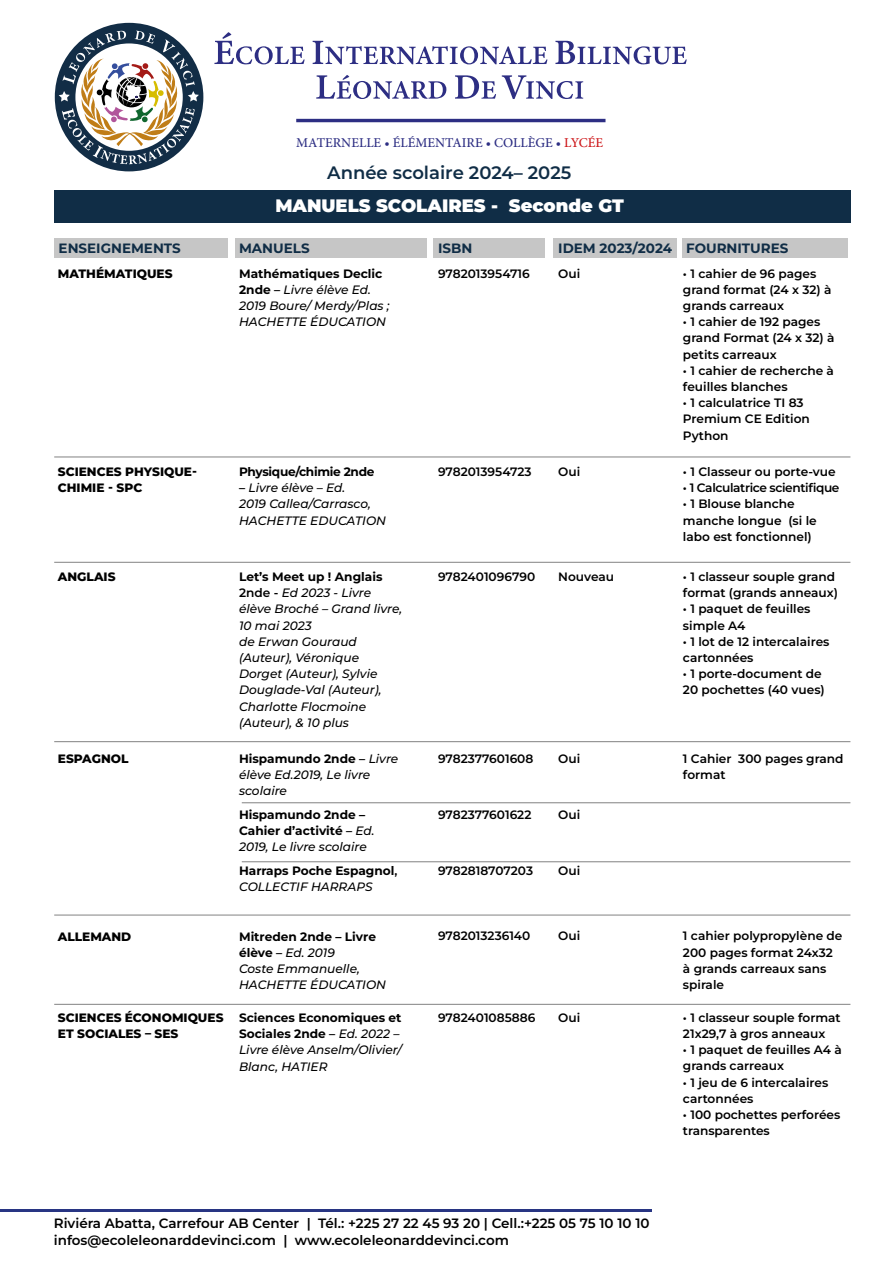
<style>
.page{position:relative;width:893px;height:1263px;background:#fff}
.page>*{position:absolute;margin:0;border:0;box-sizing:border-box;transform-origin:0 0}
.t1{font:900 18px "Montserrat";color:#fff}
.t2{font:600 18px "Montserrat";color:#102d46}
.t3{font:600 13.5px/16.2px "Montserrat";color:#000}
.t4{font:700 13.5px "Montserrat";color:#102d46}
.t5{font:500 13.5px "Minion Pro";color:#2d2e83}
.t6{font:600 12.15px/16.2px "Montserrat";color:#000}
.t7{font:italic 500 12.15px/16.2px "Montserrat";color:#000}
.t8{font:800 12.15px/16.2px "Montserrat";color:#000}
.t9{font:700 12.15px/16.2px "Montserrat";color:#000}
.t10{font:600 12.15px "Montserrat";letter-spacing:-.03em;color:#000}
.t11{font:700 12.15px "Montserrat";letter-spacing:-.025em;color:#000}
.s1{color:#cd171a}
.s2{font-weight:700;font-style:normal}
.s3{font-weight:600;font-style:normal}
.s4{font-weight:600}
.s5{font-weight:500;font-style:italic}
</style>
<div class="page">
<div style="left:54px;top:191px;width:796px;height:32px;background:#102d46"></div>
<hr style="left:0;top:1209px;width:651px;height:3px;background:#283583">
<div style="left:54px;top:238px;width:173px;height:19px;background:#c6c6c6"></div>
<div style="left:235px;top:238px;width:191px;height:19px;background:#c6c6c6"></div>
<div style="left:434px;top:238px;width:111px;height:19px;background:#c6c6c6"></div>
<div style="left:554px;top:238px;width:123px;height:19px;background:#c6c6c6"></div>
<div style="left:682px;top:238px;width:165px;height:19px;background:#c6c6c6"></div>
<svg style="left:51px;top:19px;width:156px;height:156px"></svg>
<div style="left:55px;top:23px;width:148px;height:148px;background:#122d46;border-radius:50%"></div>
<svg style="left:59px;top:31px;width:140px;height:133px"></svg>
<hr style="left:296px;top:119px;width:309px;height:3px;background:#2d2e83">
<svg style="left:316px;top:75px;width:130px;height:24px"></svg>
<svg style="left:455px;top:75px;width:41px;height:24px"></svg>
<svg style="left:502px;top:75px;width:81px;height:24px"></svg>
<svg style="left:214px;top:32px;width:91px;height:32px"></svg>
<svg style="left:313px;top:41px;width:234px;height:23px"></svg>
<svg style="left:555px;top:41px;width:132px;height:23px"></svg>
<hr style="left:54px;top:457px;width:796px;height:1px;background:#000">
<hr style="left:54px;top:562px;width:796px;height:1px;background:#000">
<hr style="left:54px;top:741px;width:796px;height:1px;background:#000">
<hr style="left:54px;top:915px;width:796px;height:1px;background:#000">
<hr style="left:54px;top:1004px;width:796px;height:1px;background:#000">
<hr style="left:242px;top:802px;width:608px;height:1px;background:#000">
<hr style="left:242px;top:861px;width:608px;height:1px;background:#000">
<p class="t5" style="left:296px;top:133px;width:308px">MATERNELLE • ÉLÉMENTAIRE • COLLÈGE • <span class="s1">LYCÉE</span></p>
<h1 class="t2" style="left:327px;top:161px;width:246px">Année scolaire 2024– 2025</h1>
<h1 class="t1" style="left:275px;top:194px;width:350px">MANUELS SCOLAIRES - Seconde GT</h1>
<p class="t4" style="left:59px;top:239px;width:124px">ENSEIGNEMENTS</p>
<p class="t4" style="left:239px;top:239px;width:72px">MANUELS</p>
<p class="t4" style="left:438px;top:239px;width:36px">ISBN</p>
<p class="t4" style="left:558px;top:239px;width:232px">IDEM 2023/2024 FOURNITURES</p>
<p class="t8" style="left:58px;top:265px;width:116px">MATHÉMATIQUES</p>
<p class="t7" style="left:239px;top:265px;width:152px"><span class="s2">Mathématiques Declic<br>2nde</span> <span class="s3">–</span> Livre élève Ed.<br>2019 Boure/ Merdy/Plas ;<br>HACHETTE ÉDUCATION</p>
<p class="t6" style="left:438px;top:265px;width:93px">9782013954716</p>
<p class="t6" style="left:558px;top:265px;width:24px">Oui</p>
<p class="t8" style="left:58px;top:463px;width:141px">SCIENCES PHYSIQUE-<br>CHIMIE - SPC</p>
<p class="t11" style="left:239px;top:464px;width:137px">Physique/chimie 2nde</p>
<p class="t7" style="left:239px;top:479px;width:149px"><span class="s3">–</span> Livre élève – Ed.<br>2019 Callea/Carrasco,<br>HACHETTE EDUCATION</p>
<p class="t6" style="left:438px;top:463px;width:95px">9782013954723</p>
<p class="t6" style="left:558px;top:463px;width:24px">Oui</p>
<p class="t8" style="left:58px;top:568px;width:59px">ANGLAIS</p>
<p class="t8" style="left:58px;top:750px;width:72px">ESPAGNOL</p>
<p class="t7" style="left:239px;top:568px;width:165px"><span class="s2">Let’s Meet up ! Anglais<br></span><span class="s3">2nde -</span> Ed 2023 - Livre élève Broché – Grand livre,<br>10 mai 2023<br>de Erwan Gouraud (Auteur), Véronique<br>Dorget (Auteur), Sylvie<br>Douglade-Val (Auteur),<br>Charlotte Flocmoine (Auteur), &amp; 10 plus</p>
<p class="t7" style="left:239px;top:750px;width:161px"><span class="s2">Hispamundo 2nde</span> <span class="s3">–</span> Livre élève Ed.2019, Le livre scolaire</p>
<p class="t6" style="left:438px;top:568px;width:99px">9782401096790</p>
<p class="t6" style="left:558px;top:568px;width:57px">Nouveau</p>
<p class="t6" style="left:438px;top:750px;width:97px">9782377601608</p>
<p class="t6" style="left:558px;top:750px;width:24px">Oui</p>
<p class="t6" style="left:683px;top:265px;width:150px">• 1 cahier de 96 pages grand format (24 x 32) à grands carreaux</p>
<p class="t6" style="left:683px;top:313px;width:153px">• 1 cahier de 192 pages grand Format (24 x 32) à petits carreaux</p>
<p class="t6" style="left:683px;top:362px;width:152px">• 1 cahier de recherche à feuilles blanches</p>
<p class="t6" style="left:683px;top:394px;width:128px">• 1 calculatrice TI 83<br>Premium CE Edition<br>Python</p>
<p class="t6" style="left:683px;top:463px;width:154px">• 1 Classeur ou porte-vue</p>
<p class="t10" style="left:683px;top:480px;width:158px">• 1 Calculatrice scientifique</p>
<p class="t6" style="left:683px;top:496px;width:135px">• 1 Blouse blanche manche longue (si le labo est fonctionnel)</p>
<p class="t6" style="left:683px;top:568px;width:157px">• 1 classeur souple grand format (grands anneaux)</p>
<p class="t6" style="left:683px;top:601px;width:129px">• 1 paquet de feuilles simple A4</p>
<p class="t6" style="left:683px;top:633px;width:148px">• 1 lot de 12 intercalaires cartonnées</p>
<p class="t6" style="left:683px;top:665px;width:143px">• 1 porte-document de<br>20 pochettes (40 vues)</p>
<p class="t6" style="left:683px;top:750px;width:162px">1 Cahier 300 pages grand format</p>
<p class="t9" style="left:239px;top:806px;width:137px">Hispamundo 2nde –<br>Cahier d’activité <span class="s4">–</span> <span class="s5">Ed.<br>2019, Le livre scolaire</span></p>
<p class="t9" style="left:239px;top:862px;width:160px">Harraps Poche Espagnol<span class="s4">,<br></span><span class="s5">COLLECTIF HARRAPS</span></p>
<p class="t6" style="left:438px;top:806px;width:95px">9782377601622</p>
<p class="t6" style="left:438px;top:862px;width:97px">9782818707203</p>
<p class="t6" style="left:558px;top:806px;width:24px">Oui</p>
<p class="t6" style="left:558px;top:862px;width:24px">Oui</p>
<p class="t8" style="left:58px;top:928px;width:75px">ALLEMAND</p>
<p class="t8" style="left:58px;top:1009px;width:167px">SCIENCES ÉCONOMIQUES<br>ET SOCIALES – SES</p>
<p class="t7" style="left:239px;top:928px;width:149px"><span class="s2">Mitreden 2nde – Livre élève</span> <span class="s3">–</span> Ed. 2019<br>Coste Emmanuelle,<br>HACHETTE ÉDUCATION</p>
<p class="t7" style="left:239px;top:1009px;width:164px"><span class="s2">Sciences Economiques et<br>Sociales 2nde</span> <span class="s3">–</span> Ed. 2022 –<br>Livre élève Anselm/Olivier/<br>Blanc, HATIER</p>
<p class="t6" style="left:438px;top:928px;width:94px">9782013236140</p>
<p class="t6" style="left:558px;top:928px;width:24px">Oui</p>
<p class="t6" style="left:438px;top:1009px;width:99px">9782401085886</p>
<p class="t6" style="left:558px;top:1009px;width:24px">Oui</p>
<p class="t6" style="left:683px;top:928px;width:161px">1 cahier polypropylène de<br>200 pages format 24x32 à grands carreaux sans spirale</p>
<p class="t6" style="left:683px;top:1009px;width:159px">• 1 classeur souple format<br>21x29,7 à gros anneaux</p>
<p class="t6" style="left:683px;top:1041px;width:160px">• 1 paquet de feuilles A4 à grands carreaux</p>
<p class="t6" style="left:683px;top:1074px;width:147px">• 1 jeu de 6 intercalaires cartonnées</p>
<p class="t6" style="left:683px;top:1106px;width:159px">• 100 pochettes perforées transparentes</p>
<p class="t3" style="left:54px;top:1215px;width:597px">Riviéra Abatta, Carrefour AB Center | Tél.: +225 27 22 45 93 20 | Cell.:+225 05 75 10 10 10 infos@ecoleleonarddevinci.com | www.ecoleleonarddevinci.com</p>
</div>
